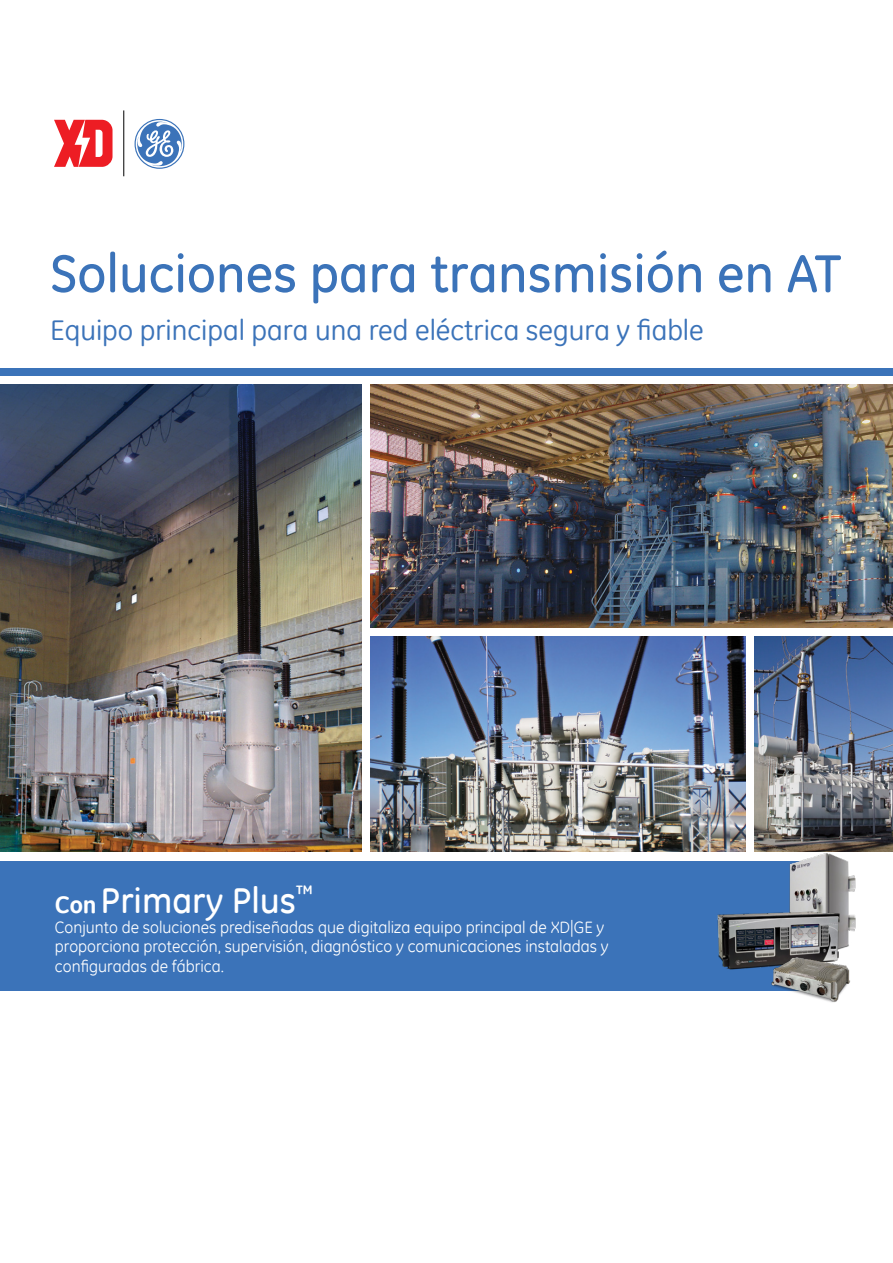
<style>
.page{position:relative;width:893px;height:1263px;background:#fff}
.page>*{position:absolute;margin:0;border:0;box-sizing:border-box;transform-origin:0 0}
.t1{font:69.15px "GE Logo Font";color:#3b73b9}
.t2{font:500 54px "GE Inspira";color:#3b73b9}
.t3{font:500 36px "GE Inspira";color:#fff}
.t4{font:28.5px "GE Inspira";color:#3b73b9}
.t5{font:16.5px/19.5px "GE Inspira";color:#fff}
.t6{font:800 12.3px "GE Inspira";color:#fff}
.s1{font-weight:800;font-size:24px}
</style>
<div class="page">
<svg style="left:54px;top:120px;width:59px;height:47px"></svg>
<hr style="left:124px;top:110px;width:1px;height:66px;background:#000">
<img style="left:370px;top:384px;width:523px;height:244px">
<img style="left:0;top:567px;width:362px;height:285px">
<img style="left:370px;top:636px;width:376px;height:216px">
<img style="left:754px;top:636px;width:139px;height:216px">
<img style="left:0;top:384px;width:362px;height:183px">
<div style="left:0;top:368px;width:893px;height:8px;background:#3b73b9"></div>
<div style="left:0;top:861px;width:816px;height:130px;background:#3b73b9"></div>
<img style="left:775px;top:845px;width:90px;height:102px">
<img style="left:717px;top:911px;width:130px;height:59px">
<img style="left:767px;top:954px;width:83px;height:49px">
<h1 class="t1" style="left:135px;top:104px;width:51px">g</h1>
<h2 class="t2" style="left:50px;top:241px;width:793px">Soluciones para transmisión en AT</h2>
<h3 class="t4" style="left:50px;top:312px;width:655px">Equipo principal para una red eléctrica segura y fiable</h3>
<h3 class="t3" style="left:55px;top:879px;width:243px"><span class="s1">Con</span> Primary Plus</h3>
<p class="t6" style="left:296px;top:882px;width:18px">TM</p>
<p class="t5" style="left:55px;top:917px;width:555px">Conjunto de soluciones prediseñadas que digitaliza equipo principal de XD|GE y proporciona protección, supervisión, diagnóstico y comunicaciones instaladas y configuradas de fábrica.</p>
</div>
